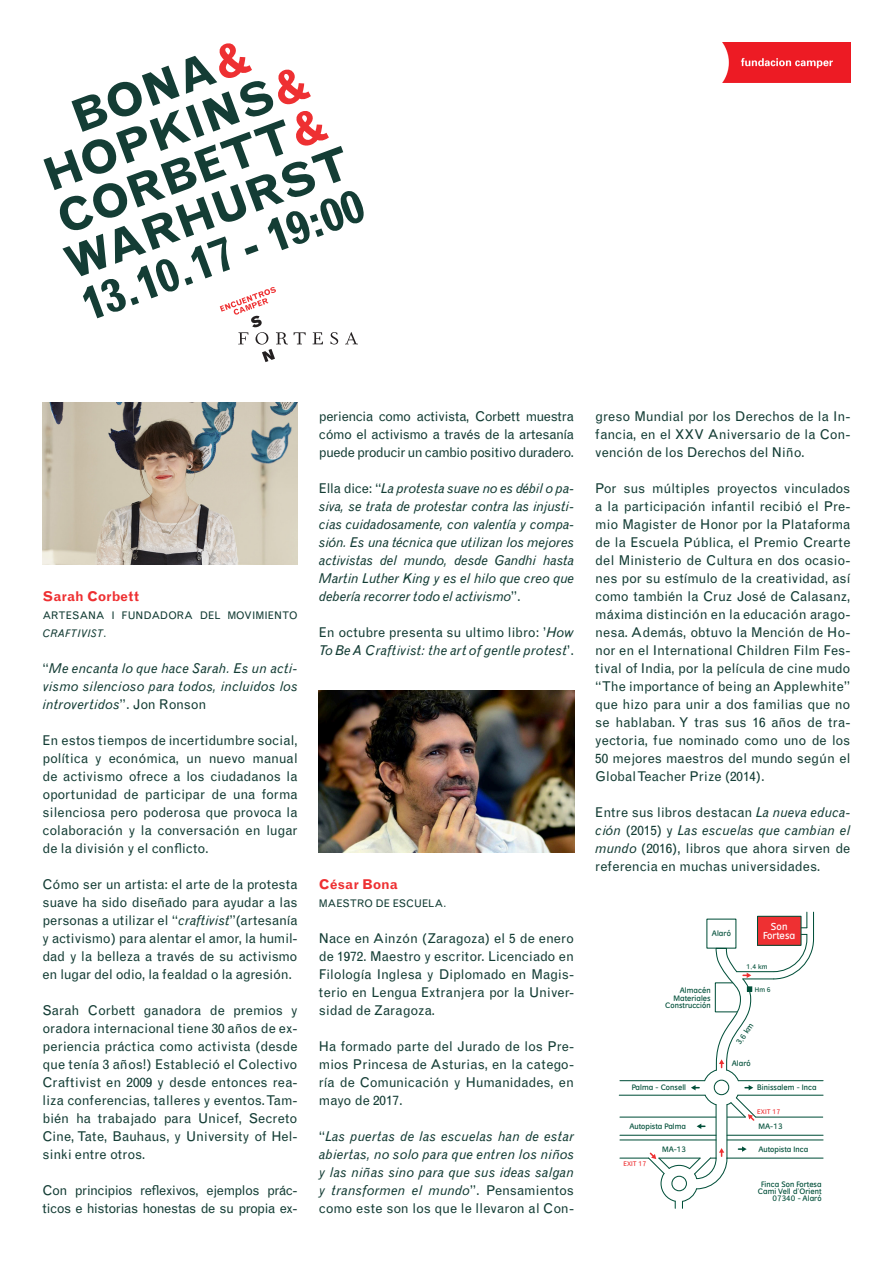
<style>
.page{position:relative;width:893px;height:1263px;background:#fff}
.page>*{position:absolute;margin:0;border:0;box-sizing:border-box;transform-origin:0 0}
.t1{font:700 45px/45px "Grotesque";color:#143d35;text-align:center}
.Text{font:13.5px/18px "Grotesque";letter-spacing:-.005em;color:#143d35;text-align:justify}
.Text-2{font:italic 13.5px/18px "Grotesque";letter-spacing:.01em;color:#143d35;text-align:justify}
.Text-3{font:13.5px/18px "Grotesque";letter-spacing:-.035em;color:#143d35}
.Text-4{font:700 13.5px "Grotesque";color:#ee3032}
.Text-5{font:10.5px/18px "Grotesque";color:#143d35}
.t2{font:9.15px/9.1px "Ulissa Rounded";letter-spacing:.01em;color:#fff;text-align:center}
.t3{font:7.2px/7.2px "Ulissa Rounded";letter-spacing:.01em;color:#004f39;text-align:right}
.t4{font:6.15px "Ulissa Rounded";letter-spacing:.01em;color:#ee3032}
.t5{font:6.15px "Ulissa Rounded";color:#004f39}
.s1{color:#ee3032}
.s2{font-style:italic}
.s3{font-style:normal}
</style>
<div class="page">
<svg style="left:220px;top:287px;width:138px;height:75px"></svg>
<img style="left:723px;top:43px;width:127px;height:39px">
<img style="left:43px;top:403px;width:255px;height:162px">
<img style="left:319px;top:691px;width:255px;height:162px">
<hr style="left:743px;top:978px;width:31px;height:1px;background:#004f39">
<hr style="left:737px;top:971px;width:37px;height:1px;background:#004f39">
<hr style="left:727px;top:1135px;width:96px;height:1px;background:#004f39">
<hr style="left:620px;top:1139px;width:96px;height:1px;background:#004f39">
<hr style="left:620px;top:1080px;width:85px;height:1px;background:#004f39">
<hr style="left:756px;top:1116px;width:67px;height:1px;background:#004f39">
<hr style="left:727px;top:1157px;width:96px;height:1px;background:#004f39">
<hr style="left:726px;top:1105px;width:1px;height:53px;background:#004f39">
<hr style="left:727px;top:1139px;width:96px;height:1px;background:#004f39">
<hr style="left:620px;top:1135px;width:96px;height:1px;background:#004f39">
<hr style="left:620px;top:1116px;width:96px;height:1px;background:#004f39">
<hr style="left:738px;top:1080px;width:85px;height:1px;background:#004f39">
<hr style="left:738px;top:1095px;width:85px;height:1px;background:#004f39">
<hr style="left:619px;top:1095px;width:86px;height:1px;background:#004f39">
<hr style="left:715px;top:1105px;width:2px;height:53px;background:#004f39">
<svg style="left:773px;top:911px;width:41px;height:69px"></svg>
<div style="left:757px;top:916px;width:44px;height:29px;background:#ee3032"></div>
<div style="left:757px;top:916px;width:44px;height:30px;border:1px solid #004f39"></div>
<svg style="left:620px;top:1148px;width:108px;height:60px"></svg>
<svg style="left:738px;top:1146px;width:9px;height:6px"></svg>
<svg style="left:691px;top:947px;width:66px;height:182px"></svg>
<h1 class="t1" style="left:12px;top:117px;width:303px;rotate:-20deg">BONA<span class="s1">&amp;<br></span>HOPKINS<span class="s1">&amp;<br></span>CORBETT<span class="s1">&amp;<br></span>WARHURST<br>13.10.17 - 19:00</h1>
<p class="Text-4" style="left:43px;top:588px;width:98px">Sarah Corbett</p>
<p class="Text-5" style="left:43px;top:606px;width:257px">ARTESANA I FUNDADORA DEL MOVIMIENTO<br><span class="s2">CRAFTIVIST</span>.</p>
<p class="Text-2" style="left:43px;top:659px;width:257px"><span class="s3">“</span>Me encanta lo que hace Sarah. Es un acti&shy;vismo silencioso para todos, incluidos los introvertidos<span class="s3">”. Jon Ronson</span></p>
<p class="Text" style="left:43px;top:731px;width:257px">En estos tiempos de incertidumbre social, política y económica, un nuevo manual de activismo ofrece a los ciudadanos la oportunidad de participar de una forma silenciosa pero poderosa que provoca la colaboración y la conversación en lugar de la división y el conflicto.</p>
<p class="Text" style="left:43px;top:875px;width:257px">Cómo ser un artista: el arte de la protesta suave ha sido diseñado para ayudar a las personas a utilizar el “<span class="s2">craftivist</span>”(artesanía y activismo) para alentar el amor, la humil&shy;dad y la belleza a través de su activismo en lugar del odio, la fealdad o la agresión.</p>
<p class="Text" style="left:43px;top:1001px;width:257px">Sarah Corbett ganadora de premios y oradora internacional tiene 30 años de ex&shy;periencia práctica como activista (desde que tenía 3 años!) Estableció el Colectivo Craftivist en 2009 y desde entonces rea&shy;liza conferencias, talleres y eventos. Tam&shy;bién ha trabajado para Unicef, Secreto Cine, Tate, Bauhaus, y University of Hel&shy;sinki entre otros.</p>
<p class="Text-3" style="left:43px;top:1181px;width:257px">Con principios reflexivos, ejemplos prác&shy;ticos e historias honestas de su propia ex-</p>
<p class="Text" style="left:319px;top:407px;width:257px">periencia como activista, Corbett muestra cómo el activismo a través de la artesanía puede producir un cambio positivo duradero.</p>
<p class="Text-2" style="left:319px;top:479px;width:257px"><span class="s3">Ella dice: “</span>La protesta suave no es débil o pa&shy;siva, se trata de protestar contra las injusti&shy;cias cuidadosamente, con valentía y compa&shy;sión. Es una técnica que utilizan los mejores activistas del mundo, desde Gandhi hasta Martin Luther King y es el hilo que creo que debería recorrer todo el activismo<span class="s3">”.</span></p>
<p class="Text-2" style="left:319px;top:623px;width:257px"><span class="s3">En octubre presenta su ultimo libro: ’</span>How<br>To Be A Craftivist: the art of gentle protest<span class="s3">’.</span></p>
<p class="Text-4" style="left:319px;top:876px;width:80px">César Bona</p>
<p class="Text-5" style="left:319px;top:894px;width:129px">MAESTRO DE ESCUELA.</p>
<p class="Text" style="left:319px;top:929px;width:257px">Nace en Ainzón (Zaragoza) el 5 de enero de 1972. Maestro y escritor. Licenciado en Filología Inglesa y Diplomado en Magis&shy;terio en Lengua Extranjera por la Univer&shy;sidad de Zaragoza.</p>
<p class="Text" style="left:319px;top:1037px;width:257px">Ha formado parte del Jurado de los Pre&shy;mios Princesa de Asturias, en la catego&shy;ría de Comunicación y Humanidades, en mayo de 2017.</p>
<p class="Text-2" style="left:319px;top:1127px;width:257px"><span class="s3">“</span>Las puertas de las escuelas han de estar abiertas, no solo para que entren los niños y las niñas sino para que sus ideas salgan y transformen el mundo<span class="s3">”. Pensamientos como este son los que le llevaron al Con-</span></p>
<p class="Text" style="left:595px;top:407px;width:257px">greso Mundial por los Derechos de la In&shy;fancia, en el XXV Aniversario de la Con&shy;vención de los Derechos del Niño.</p>
<p class="Text" style="left:595px;top:479px;width:257px">Por sus múltiples proyectos vinculados a la participación infantil recibió el Pre&shy;mio Magister de Honor por la Plataforma de la Escuela Pública, el Premio Crearte del Ministerio de Cultura en dos ocasio&shy;nes por su estímulo de la creatividad, así como también la Cruz José de Calasanz, máxima distinción en la educación arago&shy;nesa. Además, obtuvo la Mención de Ho&shy;nor en el International Children Film Fes&shy;tival of India, por la película de cine mudo “The importance of being an Applewhite” que hizo para unir a dos familias que no se hablaban. Y tras sus 16 años de tra&shy;yectoria, fue nominado como uno de los 50 mejores maestros del mundo según el Global Teacher Prize (2014).</p>
<p class="Text" style="left:595px;top:803px;width:257px">Entre sus libros destacan <span class="s2">La nueva educa&shy;ción</span> (2015) y <span class="s2">Las escuelas que cambian el mundo</span> (2016), libros que ahora sirven de referencia en muchas universidades.</p>
<p class="t3" style="left:712px;top:929px;width:20px">Alaró</p>
<p class="t3" style="left:665px;top:987px;width:47px">Almacén<br>Materiales<br>Construcción</p>
<p class="t2" style="left:763px;top:922px;width:34px">Son<br>Fortesa</p>
<p class="t5" style="left:746px;top:963px;width:23px">1,4 km</p>
<p class="t5" style="left:755px;top:985px;width:17px">Hm 6</p>
<p class="t3" style="left:735px;top:1042px;width:26px;rotate:-55deg">3,6 km</p>
<p class="t3" style="left:732px;top:1059px;width:20px">Alaró</p>
<p class="t3" style="left:632px;top:1084px;width:56px">Palma - Consell</p>
<p class="t3" style="left:757px;top:1084px;width:61px">Binissalem - Inca</p>
<p class="t3" style="left:629px;top:1122px;width:58px">Autopista Palma</p>
<p class="t4" style="left:623px;top:1160px;width:25px">EXIT 17</p>
<p class="t3" style="left:662px;top:1145px;width:26px">MA-13</p>
<p class="t4" style="left:757px;top:1108px;width:25px">EXIT 17</p>
<p class="t3" style="left:758px;top:1122px;width:26px">MA-13</p>
<p class="t3" style="left:758px;top:1145px;width:51px">Autopista Inca</p>
<p class="t3" style="left:758px;top:1180px;width:65px">Finca Son Fortesa<br>Cami Vell d’Orient<br>07340 - Alaró</p>
</div>
